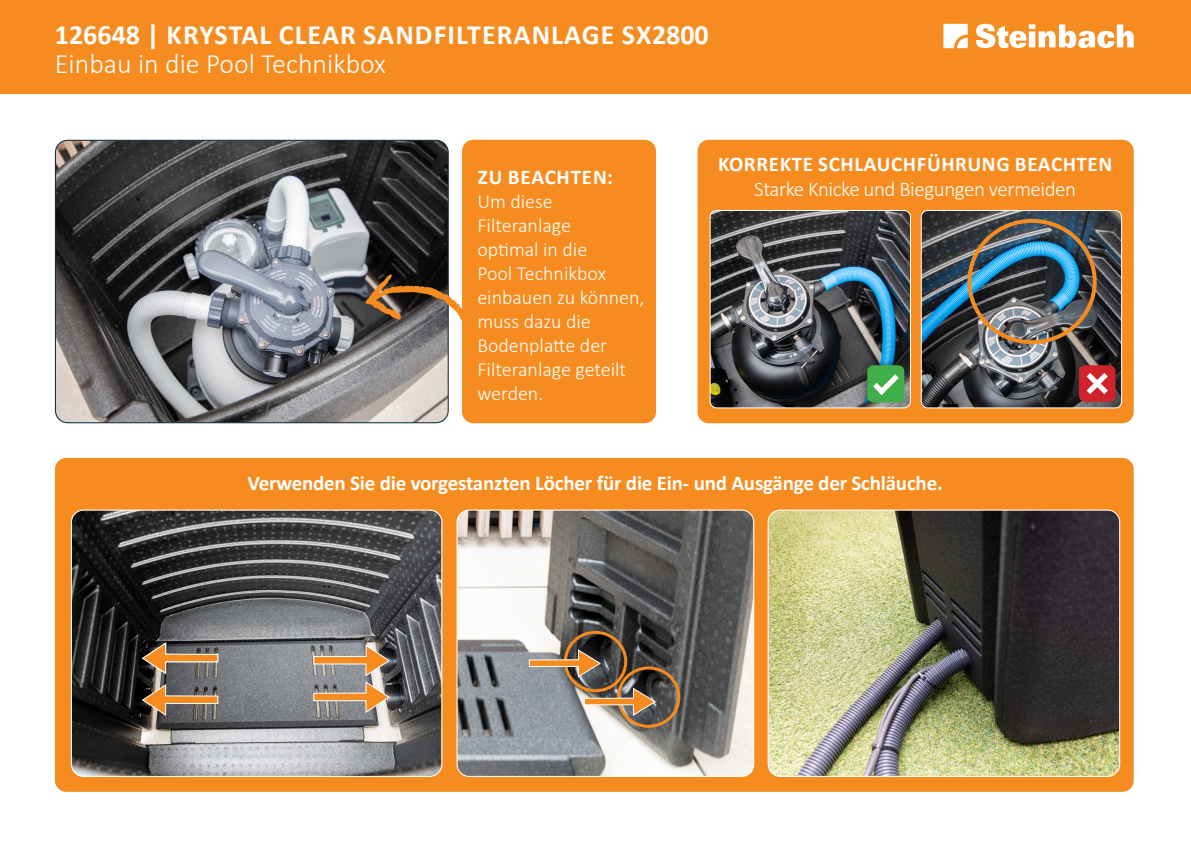
<style>
.page{position:relative;width:1191px;height:842px;background:#fff}
.page>*{position:absolute;margin:0;border:0;box-sizing:border-box;transform-origin:0 0}
.t1{font:700 28px "Calibri";letter-spacing:.03em;color:#fff}
.t2{font:300 28px "Calibri";color:#fff}
.t3{font:700 21px "Calibri";letter-spacing:-.01em;color:#fff}
.t4{font:300 21px "Calibri";letter-spacing:-.02em;color:#fff}
.t5{font:700 21px "Calibri";letter-spacing:.03em;color:#fff}
.t6{font:700 21px "Calibri";letter-spacing:.04em;color:#fff}
.t7{font:300 20px/24px "Calibri";color:#fff}
</style>
<div class="page">
<div style="left:0;top:0;width:1191px;height:94px;background:#f68c1f"></div>
<svg style="left:976px;top:24px;width:157px;height:24px"></svg>
<svg style="left:943px;top:24px;width:24px;height:24px"></svg>
<img style="left:55px;top:140px;width:392px;height:283px">
<div style="left:55px;top:140px;width:394px;height:283px;border:1px solid #16303d;border-radius:12px"></div>
<div style="left:55px;top:458px;width:1078px;height:334px;background:#f68c1f;border-radius:11px"></div>
<img style="left:71px;top:510px;width:371px;height:265px">
<div style="left:71px;top:510px;width:371px;height:267px;border:1px solid #fff;border-radius:12px"></div>
<img style="left:458px;top:510px;width:295px;height:265px">
<div style="left:456px;top:510px;width:298px;height:267px;border:1px solid #fff;border-radius:12px"></div>
<img style="left:769px;top:510px;width:350px;height:265px">
<div style="left:767px;top:510px;width:353px;height:267px;border:1px solid #fff;border-radius:12px"></div>
<div style="left:564px;top:631px;width:63px;height:61px;border:3px solid #f68c1f;border-radius:50%"></div>
<div style="left:617px;top:666px;width:63px;height:62px;border:3px solid #f68c1f;border-radius:50%"></div>
<div style="left:697px;top:140px;width:436px;height:283px;background:#f68c1f;border-radius:11px"></div>
<img style="left:711px;top:210px;width:198px;height:198px">
<div style="left:709px;top:210px;width:202px;height:198px;border:1px solid #fff;border-radius:6px"></div>
<img style="left:921px;top:210px;width:200px;height:198px">
<div style="left:859px;top:358px;width:48px;height:48px;background:#231f20;opacity:.39"></div>
<div style="left:867px;top:365px;width:37px;height:37px;background:#40ae49;border-radius:6px"></div>
<svg style="left:873px;top:374px;width:25px;height:21px"></svg>
<svg style="left:365px;top:274px;width:97px;height:111px"></svg>
<div style="left:462px;top:140px;width:194px;height:283px;background:#f68c1f;border-radius:11px"></div>
<svg style="left:141px;top:641px;width:78px;height:34px"></svg>
<svg style="left:141px;top:683px;width:78px;height:34px"></svg>
<svg style="left:313px;top:644px;width:78px;height:70px"></svg>
<svg style="left:528px;top:648px;width:74px;height:30px"></svg>
<svg style="left:583px;top:687px;width:74px;height:30px"></svg>
<p class="t1" style="left:55px;top:15px;width:655px">126648 | KRYSTAL CLEAR SANDFILTERANLAGE SX2800</p>
<p class="t2" style="left:55px;top:46px;width:332px">Einbau in die Pool Technikbox</p>
<p class="t6" style="left:478px;top:162px;width:137px">ZU BEACHTEN:</p>
<p class="t7" style="left:477px;top:189px;width:168px">Um diese<br>Filteranlage<br>optimal in die<br>Pool Technikbox einbauen zu können, muss dazu die<br>Bodenplatte der<br>Filteranlage geteilt werden.</p>
<p class="t5" style="left:718px;top:149px;width:396px">KORREKTE SCHLAUCHFÜHRUNG BEACHTEN</p>
<p class="t4" style="left:754px;top:176px;width:323px">Starke Knicke und Biegungen vermeiden</p>
<p class="t3" style="left:247px;top:468px;width:696px">Verwenden Sie die vorgestanzten Löcher für die Ein- und Ausgänge der Schläuche.</p>
</div>
